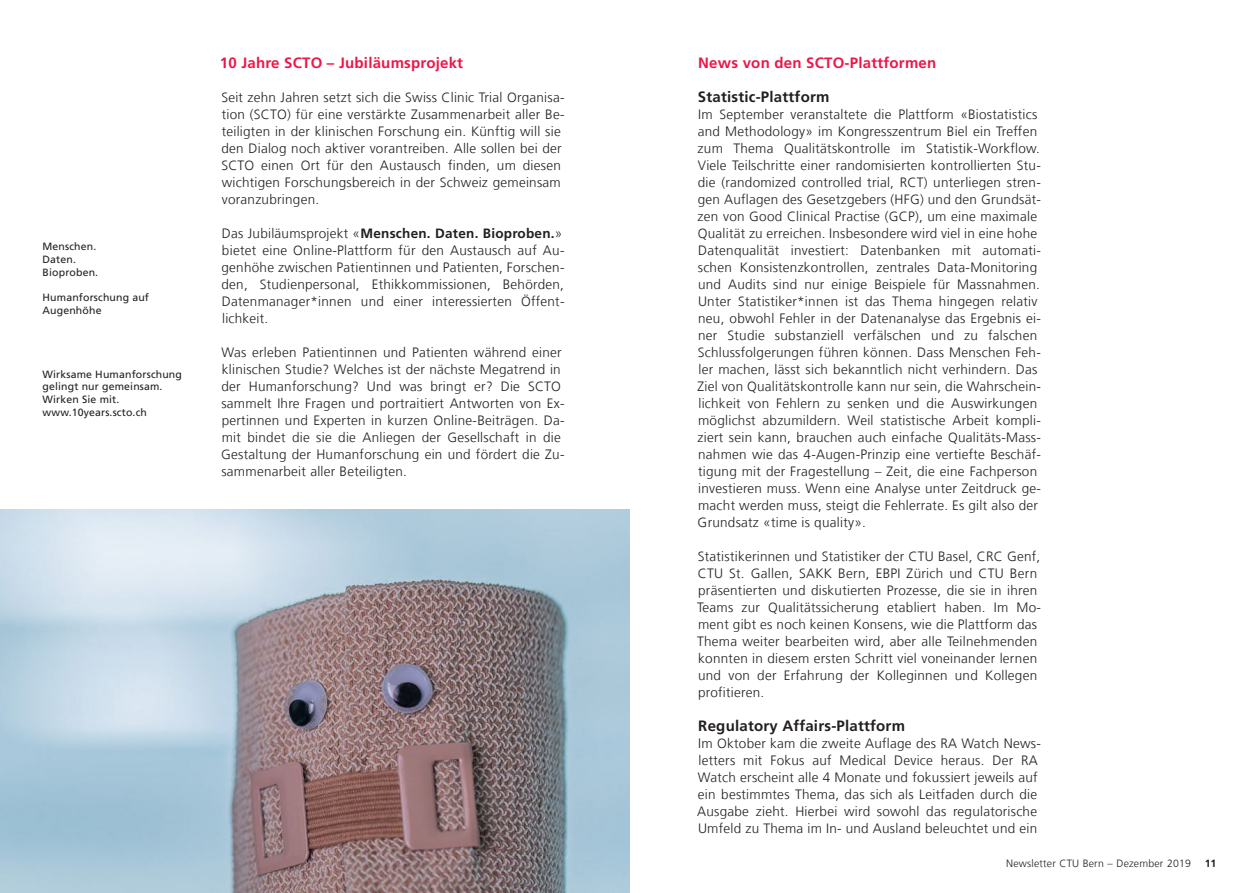
<style>
.page{position:relative;width:1259px;height:893px;background:#fff}
.page>*{position:absolute;margin:0;border:0;box-sizing:border-box;transform-origin:0 0}
._2__Untertitel{font:700 15px "Frutiger LT Com";letter-spacing:.015em;color:#ed1748}
._2__Untertitel-2{font:700 15px "Frutiger LT Com";letter-spacing:.015em;color:#231f20}
._5__Grundtext_9pt{font:300 13.5px/17px "Frutiger LT Com";letter-spacing:.02em;color:#231f20}
._6__Legende_Fussn_Ma{font:10.5px/12.8px "Frutiger LT Com";letter-spacing:.015em;color:#231f20}
.t1{font:300 10.5px "Frutiger LT Com";letter-spacing:.02em;color:#231f20}
.t2{font:700 10.5px "Frutiger LT Com";color:#231f20}
.s1{font-weight:700}
</style>
<div class="page">
<img style="left:0;top:510px;width:629px;height:383px">
<p class="_6__Legende_Fussn_Ma" style="left:43px;top:240px;width:55px">Menschen.</p>
<p class="_6__Legende_Fussn_Ma" style="left:43px;top:253px;width:35px">Daten.</p>
<p class="_6__Legende_Fussn_Ma" style="left:43px;top:266px;width:57px">Bioproben.</p>
<p class="_6__Legende_Fussn_Ma" style="left:43px;top:291px;width:108px">Humanforschung auf<br>Augenhöhe</p>
<p class="_6__Legende_Fussn_Ma" style="left:43px;top:368px;width:141px">Wirksame Humanforschung gelingt nur gemeinsam.<br>Wirken Sie mit.</p>
<p class="_6__Legende_Fussn_Ma" style="left:43px;top:406px;width:106px">www.10years.scto.ch</p>
<p class="_2__Untertitel" style="left:220px;top:54px;width:245px">10 Jahre SCTO – Jubiläumsprojekt</p>
<p class="_5__Grundtext_9pt" style="left:221px;top:89px;width:345px">Seit zehn Jahren setzt sich die Swiss Clinic Trial Organisa&shy;tion (SCTO) für eine verstärkte Zusammenarbeit aller Be&shy;teiligten in der klinischen Forschung ein. Künftig will sie den Dialog noch aktiver vorantreiben. Alle sollen bei der SCTO einen Ort für den Austausch finden, um diesen wichtigen Forschungsbereich in der Schweiz gemeinsam voranzubringen.</p>
<p class="_5__Grundtext_9pt" style="left:221px;top:225px;width:344px">Das Jubiläumsprojekt «<span class="s1">Menschen. Daten. Bioproben.</span>» bietet eine Online-Plattform für den Austausch auf Au&shy;genhöhe zwischen Patientinnen und Patienten, Forschen&shy;den, Studienpersonal, Ethikkommissionen, Behörden, Datenmanager*innen und einer interessierten Öffent&shy;lichkeit.</p>
<p class="_5__Grundtext_9pt" style="left:221px;top:344px;width:345px">Was erleben Patientinnen und Patienten während einer klinischen Studie? Welches ist der nächste Megatrend in der Humanforschung? Und was bringt er? Die SCTO sammelt Ihre Fragen und portraitiert Antworten von Ex&shy;pertinnen und Experten in kurzen Online-Beiträgen. Da&shy;mit bindet die sie die Anliegen der Gesellschaft in die Gestaltung der Humanforschung ein und fördert die Zu&shy;sammenarbeit aller Beteiligten.</p>
<p class="_2__Untertitel" style="left:698px;top:54px;width:240px">News von den SCTO-Plattformen</p>
<p class="_2__Untertitel-2" style="left:698px;top:88px;width:133px">Statistic-Plattform</p>
<p class="_5__Grundtext_9pt" style="left:697px;top:106px;width:345px">Im September veranstaltete die Plattform «Biostatistics and Methodology» im Kongresszentrum Biel ein Treffen zum Thema Qualitätskontrolle im Statistik-Workflow.<br>Viele Teilschritte einer randomisierten kontrollierten Stu&shy;die (randomized controlled trial, RCT) unterliegen stren&shy;gen Auflagen des Gesetzgebers (HFG) und den Grundsät&shy;zen von Good Clinical Practise (GCP), um eine maximale Qualität zu erreichen. Insbesondere wird viel in eine hohe Datenqualität investiert: Datenbanken mit automati&shy;schen Konsistenzkontrollen, zentrales Data-Monitoring und Audits sind nur einige Beispiele für Massnahmen.<br>Unter Statistiker*innen ist das Thema hingegen relativ neu, obwohl Fehler in der Datenanalyse das Ergebnis ei&shy;ner Studie substanziell verfälschen und zu falschen Schlussfolgerungen führen können. Dass Menschen Feh&shy;ler machen, lässt sich bekanntlich nicht verhindern. Das Ziel von Qualitätskontrolle kann nur sein, die Wahrschein&shy;lichkeit von Fehlern zu senken und die Auswirkungen möglichst abzumildern. Weil statistische Arbeit kompli&shy;ziert sein kann, brauchen auch einfache Qualitäts-Mass&shy;nahmen wie das 4-Augen-Prinzip eine vertiefte Beschäf&shy;tigung mit der Fragestellung – Zeit, die eine Fachperson investieren muss. Wenn eine Analyse unter Zeitdruck ge&shy;macht werden muss, steigt die Fehlerrate. Es gilt also der Grundsatz «time is quality».</p>
<p class="_5__Grundtext_9pt" style="left:697px;top:548px;width:345px">Statistikerinnen und Statistiker der CTU Basel, CRC Genf, CTU St. Gallen, SAKK Bern, EBPI Zürich und CTU Bern präsentierten und diskutierten Prozesse, die sie in ihren Teams zur Qualitätssicherung etabliert haben. Im Mo&shy;ment gibt es noch keinen Konsens, wie die Plattform das Thema weiter bearbeiten wird, aber alle Teilnehmenden konnten in diesem ersten Schritt viel voneinander lernen und von der Erfahrung der Kolleginnen und Kollegen profitieren.</p>
<p class="_2__Untertitel-2" style="left:698px;top:717px;width:208px">Regulatory Affairs-Plattform</p>
<p class="_5__Grundtext_9pt" style="left:697px;top:735px;width:345px">Im Oktober kam die zweite Auflage des RA Watch News&shy;letters mit Fokus auf Medical Device heraus. Der RA Watch erscheint alle 4 Monate und fokussiert jeweils auf ein bestimmtes Thema, das sich als Leitfaden durch die Ausgabe zieht. Hierbei wird sowohl das regulatorische Umfeld zu Thema im In- und Ausland beleuchtet und ein</p>
<p class="t1" style="left:1006px;top:858px;width:186px">Newsletter CTU Bern – Dezember 2019</p>
<p class="t2" style="left:1204px;top:858px;width:13px">11</p>
</div>
